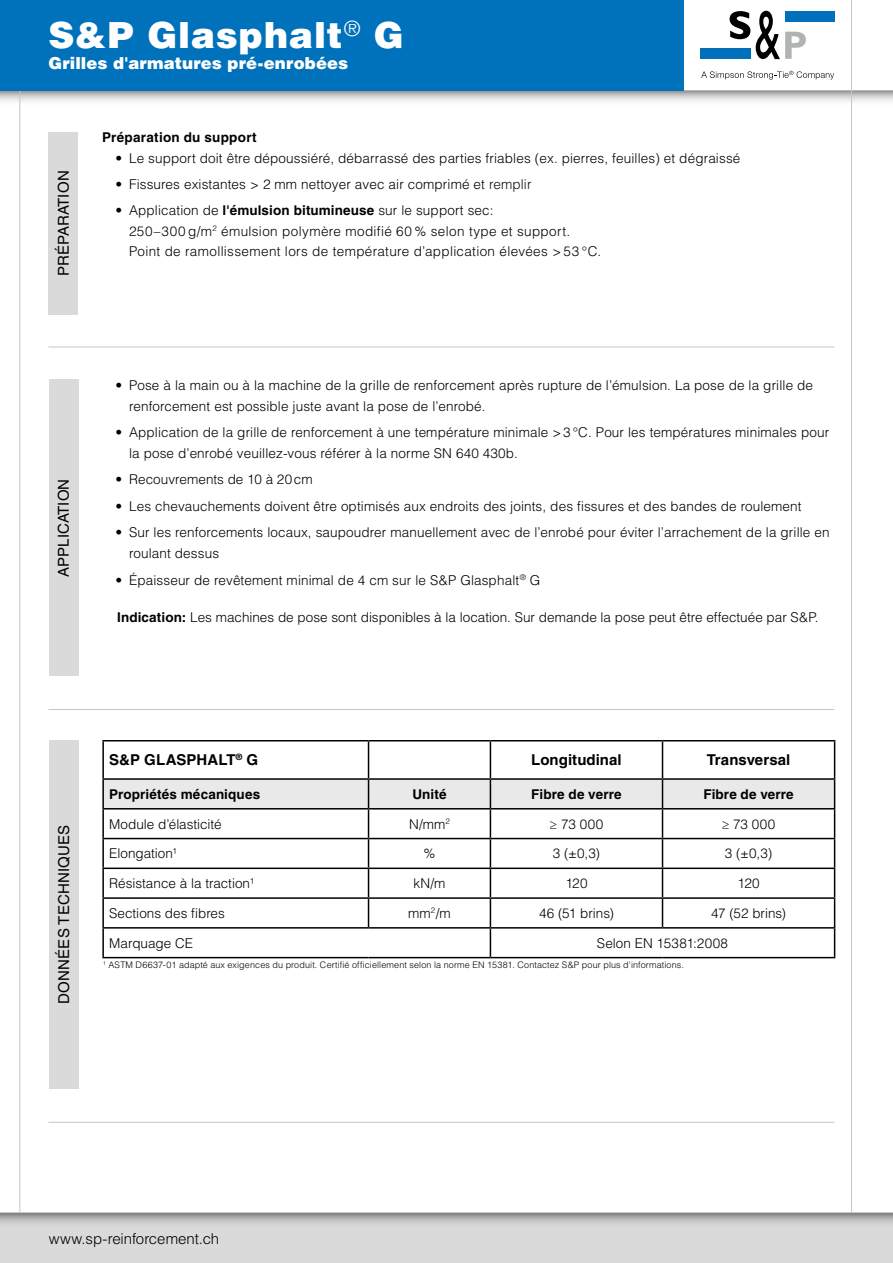
<style>
.page{position:relative;width:893px;height:1263px;background:#fff}
.page>*{position:absolute;margin:0;border:0;box-sizing:border-box;transform-origin:0 0}
.t1{font:900 36px "Helvetica LT Std";letter-spacing:.025em;color:#fff}
.t2{font:900 16.5px "Helvetica LT Std";letter-spacing:.01em;color:#fff}
.t3{font:15px "Helvetica LT Std";letter-spacing:.01em;color:#000}
.t4{font:700 15px "Helvetica LT Std";letter-spacing:.005em;color:#000}
.t5{font:300 15px "Helvetica LT Std";letter-spacing:-.005em;color:#000}
.t6{font:300 13.5px/21px "Helvetica LT Std";letter-spacing:.01em;color:#000}
.t7{font:700 13.5px "Helvetica LT Std";letter-spacing:.015em;color:#000}
.t8{font:300 9px "Helvetica LT Std";letter-spacing:.015em;color:#000}
.s1{color:#100e09}
.s2{font-weight:700}
</style>
<div class="page">
<svg style="left:0;top:91px;width:893px;height:15px"></svg>
<hr style="left:0;top:90px;width:893px;height:1px;background:#c5c6c6">
<hr style="left:19px;top:0;width:1px;height:1263px;background:#c5c6c6">
<hr style="left:851px;top:0;width:1px;height:1263px;background:#c5c6c6">
<div style="left:700px;top:48px;width:51px;height:11px;background:#0070ba"></div>
<div style="left:785px;top:11px;width:49px;height:11px;background:#0070ba"></div>
<svg style="left:730px;top:11px;width:20px;height:28px"></svg>
<svg style="left:756px;top:11px;width:50px;height:48px"></svg>
<svg style="left:701px;top:71px;width:133px;height:9px"></svg>
<div style="left:0;top:0;width:683px;height:91px;background:#0071bb"></div>
<div style="left:0;top:1212px;width:893px;height:51px;background:#dadada"></div>
<svg style="left:0;top:1213px;width:893px;height:10px;background:#ababab"></svg>
<hr style="left:0;top:1212px;width:893px;height:1px;background:#c5c6c6">
<div style="left:48px;top:132px;width:30px;height:183px;background:#dadada"></div>
<div style="left:49px;top:380px;width:29px;height:296px;background:#dadada"></div>
<div style="left:49px;top:740px;width:30px;height:349px;background:#dadada"></div>
<hr style="left:102px;top:740px;width:267px;height:1px;background:#000">
<hr style="left:102px;top:741px;width:2px;height:37px;background:#000">
<hr style="left:369px;top:740px;width:121px;height:1px;background:#000">
<hr style="left:368px;top:741px;width:1px;height:37px;background:#000">
<hr style="left:490px;top:740px;width:172px;height:1px;background:#000">
<hr style="left:490px;top:741px;width:1px;height:37px;background:#000">
<hr style="left:662px;top:740px;width:173px;height:1px;background:#000">
<hr style="left:662px;top:741px;width:1px;height:37px;background:#000">
<hr style="left:834px;top:741px;width:1px;height:37px;background:#000">
<hr style="left:102px;top:778px;width:267px;height:2px;background:#000">
<hr style="left:102px;top:780px;width:2px;height:28px;background:#000">
<hr style="left:369px;top:778px;width:121px;height:2px;background:#000">
<hr style="left:490px;top:778px;width:172px;height:2px;background:#000">
<hr style="left:662px;top:778px;width:173px;height:2px;background:#000">
<hr style="left:102px;top:808px;width:267px;height:1px;background:#000">
<hr style="left:102px;top:809px;width:2px;height:29px;background:#000">
<hr style="left:102px;top:838px;width:267px;height:1px;background:#000">
<hr style="left:102px;top:839px;width:2px;height:28px;background:#000">
<hr style="left:102px;top:867px;width:267px;height:2px;background:#000">
<hr style="left:102px;top:869px;width:2px;height:28px;background:#000">
<hr style="left:102px;top:897px;width:267px;height:2px;background:#000">
<hr style="left:102px;top:899px;width:2px;height:28px;background:#000">
<hr style="left:102px;top:927px;width:267px;height:1px;background:#000">
<hr style="left:102px;top:928px;width:2px;height:29px;background:#000">
<svg style="left:103px;top:779px;width:732px;height:178px"></svg>
<hr style="left:102px;top:957px;width:267px;height:1px;background:#000">
<hr style="left:369px;top:957px;width:121px;height:1px;background:#000">
<hr style="left:490px;top:957px;width:172px;height:1px;background:#000">
<hr style="left:662px;top:957px;width:173px;height:1px;background:#000">
<hr style="left:48px;top:347px;width:786px;height:1px;background:#c5c6c6">
<hr style="left:48px;top:1122px;width:786px;height:1px;background:#c5c6c6">
<hr style="left:48px;top:709px;width:786px;height:1px;background:#c5c6c6">
<h1 class="t1" style="left:48px;top:12px;width:357px">S&amp;P Glasphalt<sup>®</sup> G</h1>
<p class="t2" style="left:48px;top:52px;width:301px">Grilles d'armatures pré-enrobées</p>
<p class="t3" style="left:55px;top:276px;width:107px;rotate:-90deg">PRÉPARATION</p>
<p class="t7" style="left:102px;top:129px;width:156px">Préparation du support</p>
<p class="t6" style="left:116px;top:147px;width:626px">• Le support doit être dépoussiéré, débarrassé des parties friables (ex. pierres, feuilles) et dégraissé</p>
<p class="t6" style="left:116px;top:174px;width:418px">• Fissures existantes &gt; 2 mm nettoyer avec air comprimé et <span class="s1">remplir</span></p>
<p class="t6" style="left:129px;top:200px;width:474px;line-height:20.4px;text-indent:-14px">• Application de <span class="s2">l'émulsion bitumineuse</span> sur le support sec:<br>250–300 g/m<sup>2</sup> émulsion polymère modifié 60 % selon type et support.<br>Point de ramollissement lors de température d’application élevées &gt; 53 °C.</p>
<p class="t3" style="left:55px;top:577px;width:100px;rotate:-90deg">APPLICATION</p>
<p class="t6" style="left:129px;top:374px;width:685px;text-indent:-14px">• Pose à la main ou à la machine de la grille de renforcement après rupture de l’émulsion. La pose de la grille de renforcement est possible juste avant la pose de l’enrobé.</p>
<p class="t6" style="left:129px;top:421px;width:702px;text-indent:-14px">• Application de la grille de renforcement à une température minimale &gt;3 °C. Pour les températures minimales pour la pose d’enrobé veuillez-vous référer à la norme SN 640 430b.</p>
<p class="t6" style="left:116px;top:469px;width:199px">• Recouvrements de 10 à 20cm</p>
<p class="t6" style="left:116px;top:495px;width:688px">• Les chevauchements doivent être optimisés aux endroits des joints, des fissures et des bandes de roulement</p>
<p class="t6" style="left:129px;top:522px;width:702px;text-indent:-14px">• Sur les renforcements locaux, saupoudrer manuellement avec de l’enrobé pour éviter l’arrachement de la grille en roulant dessus</p>
<p class="t6" style="left:116px;top:569px;width:426px">• Épaisseur de revêtement minimal de 4 cm sur le S&amp;P Glasphalt<sup>®</sup> G</p>
<p class="t6" style="left:117px;top:607px;width:703px"><span class="s2">Indication:</span> Les machines de pose sont disponibles à la location. Sur demande la pose peut être effectuée par S&amp;P.</p>
<p class="t3" style="left:55px;top:1003px;width:180px;rotate:-90deg">DONNÉES TECHNIQUES</p>
<p class="t4" style="left:109px;top:751px;width:151px">S&amp;P GLASPHALT<sup>®</sup> G</p>
<p class="t4" style="left:531px;top:751px;width:92px">Longitudinal</p>
<p class="t4" style="left:707px;top:751px;width:85px">Transversal</p>
<p class="t7" style="left:109px;top:786px;width:153px">Propriétés mécaniques</p>
<p class="t7" style="left:412px;top:786px;width:36px">Unité</p>
<p class="t7" style="left:531px;top:786px;width:92px">Fibre de verre</p>
<p class="t7" style="left:703px;top:786px;width:92px">Fibre de verre</p>
<p class="t6" style="left:109px;top:813px;width:114px">Module d’élasticité</p>
<p class="t6" style="left:409px;top:813px;width:42px">N/mm<sup>2</sup></p>
<p class="t6" style="left:550px;top:813px;width:55px">≥ 73 000</p>
<p class="t6" style="left:722px;top:813px;width:55px">≥ 73 000</p>
<p class="t6" style="left:109px;top:843px;width:69px">Elongation¹</p>
<p class="t6" style="left:423px;top:843px;width:14px">%</p>
<p class="t6" style="left:553px;top:843px;width:49px">3 (±0,3)</p>
<p class="t6" style="left:725px;top:843px;width:49px">3 (±0,3)</p>
<p class="t6" style="left:109px;top:873px;width:146px">Résistance à la traction¹</p>
<p class="t6" style="left:413px;top:873px;width:33px">kN/m</p>
<p class="t6" style="left:565px;top:873px;width:24px">120</p>
<p class="t6" style="left:737px;top:873px;width:24px">120</p>
<p class="t6" style="left:109px;top:902px;width:117px">Sections des fibres</p>
<p class="t6" style="left:408px;top:902px;width:44px">mm<sup>2</sup>/m</p>
<p class="t6" style="left:539px;top:902px;width:76px">46 (51 brins)</p>
<p class="t6" style="left:711px;top:902px;width:77px">47 (52 brins)</p>
<p class="t6" style="left:109px;top:932px;width:85px">Marquage CE</p>
<p class="t6" style="left:597px;top:932px;width:133px">Selon EN 15381:2008</p>
<p class="t8" style="left:103px;top:959px;width:583px">¹ ASTM D6637-01 adapté aux exigences du produit. Certifié officiellement selon la norme EN 15381. Contactez S&amp;P pour plus d'informations.</p>
<p class="t5" style="left:49px;top:1230px;width:172px">www.sp-reinforcement.ch</p>
</div>
